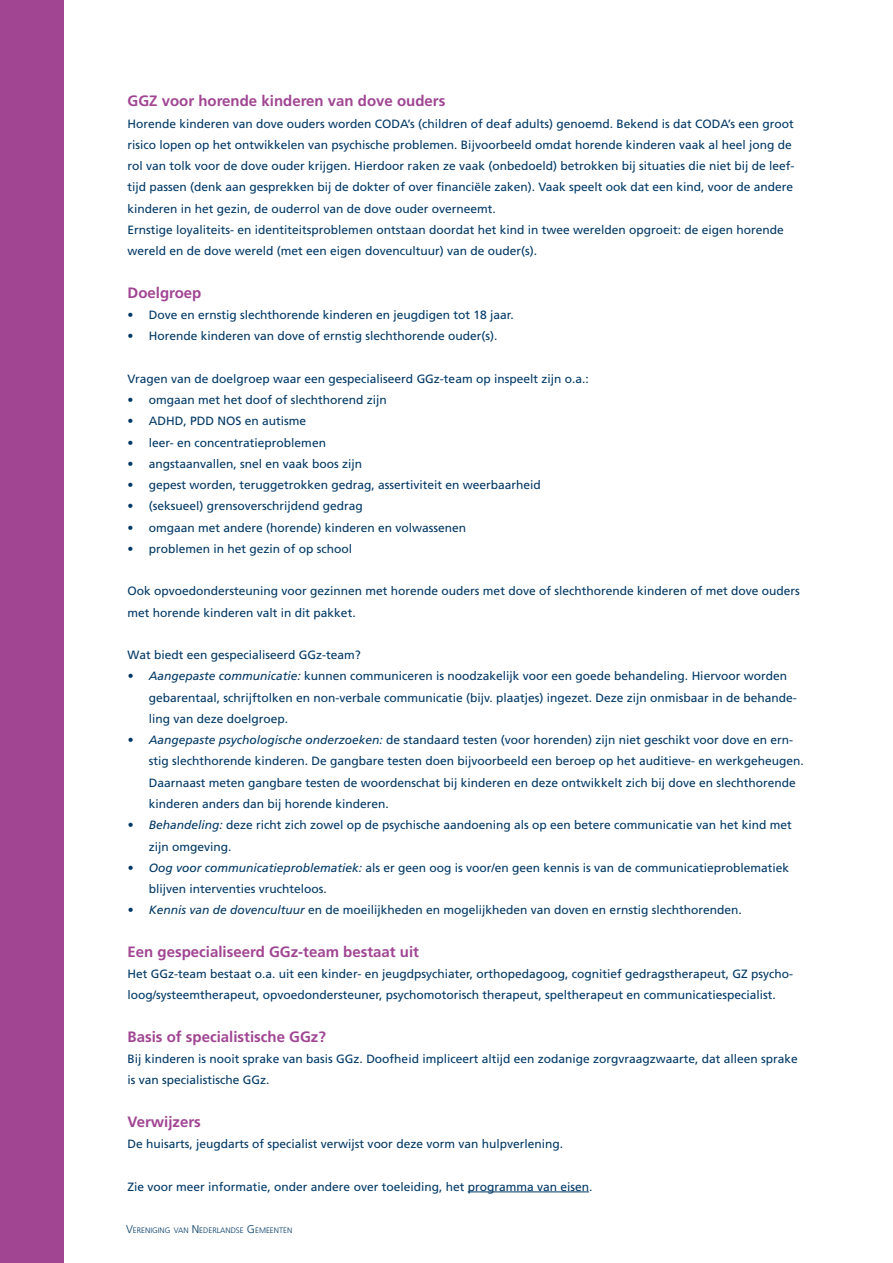
<style>
.page{position:relative;width:893px;height:1263px;background:#fff}
.page>*{position:absolute;margin:0;border:0;box-sizing:border-box;transform-origin:0 0}
._003_Tussenkop_1___1{font:700 15px "Frutiger LT Std";color:#a14593}
._004_Broodtekst___8{font:12px/21.3px "Frutiger LT Std";color:#003865}
.t1{font:300 7.8px "Frutiger LT Std";color:#003865}
.s1{font-style:italic}
.s2{font-size:11.25px}
</style>
<div class="page">
<div style="left:0;top:0;width:64px;height:1263px;background:#a14593"></div>
<hr style="left:468px;top:1191px;width:121px;height:1px;background:#003865">
<p class="_003_Tussenkop_1___1" style="left:128px;top:92px;width:319px">GGZ voor horende kinderen van dove ouders</p>
<p class="_004_Broodtekst___8" style="left:128px;top:113px;width:668px">Horende kinderen van dove ouders worden CODA’s (children of deaf adults) genoemd. Bekend is dat CODA’s een groot risico lopen op het ontwikkelen van psychische problemen. Bijvoorbeeld omdat horende kinderen vaak al heel jong de rol van tolk voor de dove ouder krijgen. Hierdoor raken ze vaak (onbedoeld) betrokken bij situaties die niet bij de leef&shy;tijd passen (denk aan gesprekken bij de dokter of over financiële zaken). Vaak speelt ook dat een kind, voor de andere kinderen in het gezin, de ouderrol van de dove ouder overneemt.</p>
<p class="_004_Broodtekst___8" style="left:128px;top:219px;width:658px">Ernstige loyaliteits- en identiteitsproblemen ontstaan doordat het kind in twee werelden opgroeit: de eigen horende wereld en de dove wereld (met een eigen dovencultuur) van de ouder(s).</p>
<p class="_003_Tussenkop_1___1" style="left:128px;top:284px;width:75px">Doelgroep</p>
<p class="_004_Broodtekst___8" style="left:128px;top:304px;width:388px">• Dove en ernstig slechthorende kinderen en jeugdigen tot 18 jaar.</p>
<p class="_004_Broodtekst___8" style="left:128px;top:325px;width:371px">• Horende kinderen van dove of ernstig slechthorende ouder(s).</p>
<p class="_004_Broodtekst___8" style="left:128px;top:368px;width:463px">Vragen van de doelgroep waar een gespecialiseerd GGz-team op inspeelt zijn o.a.:</p>
<p class="_004_Broodtekst___8" style="left:128px;top:389px;width:261px">• omgaan met het doof of slechthorend zijn</p>
<p class="_004_Broodtekst___8" style="left:128px;top:410px;width:180px">• ADHD, PDD NOS en autisme</p>
<p class="_004_Broodtekst___8" style="left:128px;top:432px;width:200px">• leer- en concentratieproblemen</p>
<p class="_004_Broodtekst___8" style="left:128px;top:453px;width:236px">• angstaanvallen, snel en vaak boos zijn</p>
<p class="_004_Broodtekst___8" style="left:128px;top:474px;width:415px">• gepest worden, teruggetrokken gedrag, assertiviteit en weerbaarheid</p>
<p class="_004_Broodtekst___8" style="left:128px;top:495px;width:237px">• (seksueel) grensoverschrijdend gedrag</p>
<p class="_004_Broodtekst___8" style="left:128px;top:517px;width:340px">• omgaan met andere (horende) kinderen en volwassenen</p>
<p class="_004_Broodtekst___8" style="left:128px;top:538px;width:226px">• problemen in het gezin of op school</p>
<p class="_004_Broodtekst___8" style="left:128px;top:581px;width:674px">Ook opvoedondersteuning voor gezinnen met horende ouders met dove of slechthorende kinderen of met dove ouders met horende kinderen valt in dit pakket.</p>
<p class="_004_Broodtekst___8" style="left:128px;top:644px;width:235px">Wat biedt een gespecialiseerd GGz-team?</p>
<p class="_004_Broodtekst___8" style="left:149px;top:666px;width:649px;text-indent:-21px"><span class="s1">• Aangepaste communicatie:</span> kunnen communiceren is noodzakelijk voor een goede behandeling. Hiervoor worden gebarentaal, schrijftolken en non-verbale communicatie (bijv. plaatjes) ingezet. Deze zijn onmisbaar in de behande&shy;ling van deze doelgroep.</p>
<p class="_004_Broodtekst___8" style="left:149px;top:729px;width:656px;text-indent:-21px"><span class="s1">• Aangepaste psychologische onderzoeken:</span> de standaard testen (voor horenden) zijn niet geschikt voor dove en ern&shy;stig slechthorende kinderen. De gangbare testen doen bijvoorbeeld een beroep op het auditieve- en werkgeheugen.<br>Daarnaast meten gangbare testen de woordenschat bij kinderen en deze ontwikkelt zich bij dove en slechthorende kinderen anders dan bij horende kinderen.</p>
<p class="_004_Broodtekst___8" style="left:149px;top:814px;width:644px;text-indent:-21px"><span class="s1">• Behandeling:</span> deze richt zich zowel op de psychische aandoening als op een betere communicatie van het kind met zijn omgeving.</p>
<p class="_004_Broodtekst___8" style="left:149px;top:857px;width:642px;text-indent:-21px"><span class="s1">• Oog voor communicatieproblematiek:</span> als er geen oog is voor/en geen kennis is van de communicatieproblematiek blijven interventies vruchteloos.</p>
<p class="_004_Broodtekst___8" style="left:128px;top:899px;width:616px"><span class="s1">• Kennis van de dovencultuur</span> en de moeilijkheden en mogelijkheden van doven en ernstig slechthorenden.</p>
<p class="_003_Tussenkop_1___1" style="left:128px;top:943px;width:293px">Een gespecialiseerd GGz-team bestaat uit</p>
<p class="_004_Broodtekst___8" style="left:128px;top:963px;width:667px">Het GGz-team bestaat o.a. uit een kinder- en jeugdpsychiater, orthopedagoog, cognitief gedragstherapeut, GZ psycho&shy;loog/systeemtherapeut, opvoedondersteuner, psychomotorisch therapeut, speltherapeut en communicatiespecialist.</p>
<p class="_003_Tussenkop_1___1" style="left:128px;top:1028px;width:200px">Basis of specialistische GGz?</p>
<p class="_004_Broodtekst___8" style="left:128px;top:1048px;width:672px">Bij kinderen is nooit sprake van basis GGz. Doofheid impliceert altijd een zodanige zorgvraagzwaarte, dat alleen sprake is van specialistische GGz.</p>
<p class="_003_Tussenkop_1___1" style="left:128px;top:1113px;width:75px">Verwijzers</p>
<p class="_004_Broodtekst___8" style="left:128px;top:1133px;width:437px">De huisarts, jeugdarts of specialist verwijst voor deze vorm van hulpverlening.</p>
<p class="_004_Broodtekst___8" style="left:128px;top:1176px;width:466px">Zie voor meer informatie, onder andere over toeleiding, het programma van eisen.</p>
<p class="t1" style="left:126px;top:1226px;width:168px"><span class="s2">V</span>ERENIGING VAN <span class="s2">N</span> EDERLANDSE <span class="s2">G</span> EMEENTEN</p>
</div>
